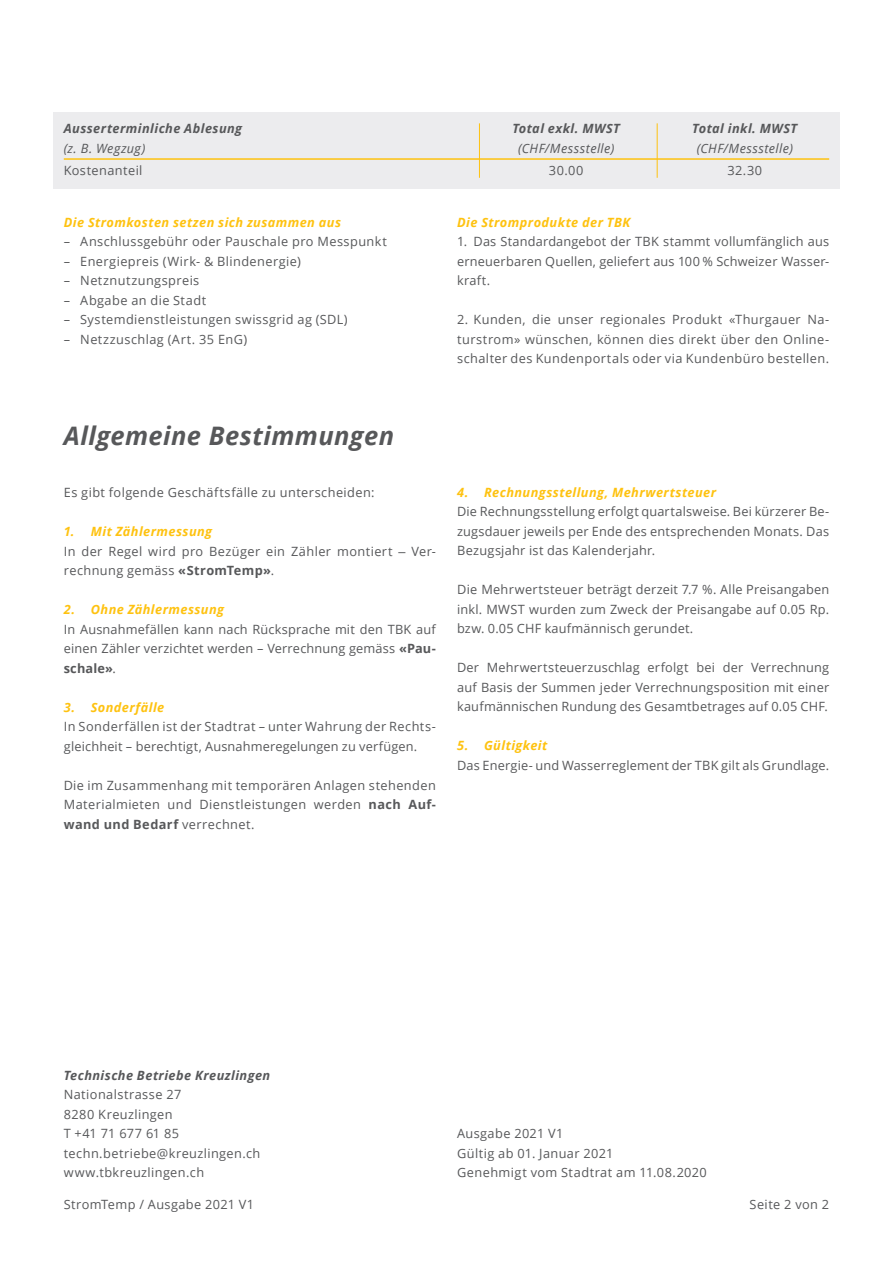
<style>
.page{position:relative;width:893px;height:1263px;background:#fff}
.page>*{position:absolute;margin:0;border:0;box-sizing:border-box;transform-origin:0 0}
.t1{font:italic 700 25.5px "Open Sans";letter-spacing:.02em;color:#57585a}
.t2{font:12.75px/19.5px "Open Sans";letter-spacing:.03em;color:#57585a;text-align:justify}
.t3{font:italic 700 12.75px "Open Sans";letter-spacing:.03em;color:#fec210}
.t4{font:italic 700 12.75px "Open Sans";letter-spacing:.035em;color:#57585a}
.t5{font:italic 12.75px "Open Sans";letter-spacing:.035em;color:#57585a}
.s1{font-weight:700;font-style:italic;color:#fec210}
.s2{font-family:"Arial"}
.s3{font-weight:700}
</style>
<div class="page">
<div style="left:53px;top:112px;width:787px;height:77px;background:#ececee"></div>
<hr style="left:64px;top:158px;width:765px;height:2px;background:#fec210">
<hr style="left:479px;top:123px;width:1px;height:55px;background:#fec210">
<hr style="left:657px;top:123px;width:1px;height:55px;background:#fec210">
<p class="t4" style="left:64px;top:119px;width:180px">Ausserterminliche Ablesung</p>
<p class="t4" style="left:512px;top:119px;width:109px">Total exkl. MWST</p>
<p class="t4" style="left:692px;top:119px;width:107px">Total inkl. MWST</p>
<p class="t5" style="left:64px;top:139px;width:83px">(z. B. Wegzug)</p>
<p class="t5" style="left:518px;top:139px;width:98px">(CHF/Messstelle)</p>
<p class="t5" style="left:697px;top:139px;width:98px">(CHF/Messstelle)</p>
<p class="t2" style="left:64px;top:160px;width:80px">Kostenanteil</p>
<p class="t2" style="left:549px;top:160px;width:36px">30.00</p>
<p class="t2" style="left:727px;top:160px;width:36px">32.30</p>
<p class="t3" style="left:64px;top:213px;width:279px">Die Stromkosten setzen sich zusammen aus</p>
<p class="t2" style="left:64px;top:231px;width:325px">– Anschlussgebühr oder Pauschale pro Messpunkt</p>
<p class="t2" style="left:64px;top:251px;width:239px">– Energiepreis (Wirk- &amp; Blindenergie)</p>
<p class="t2" style="left:64px;top:270px;width:137px">– Netznutzungspreis</p>
<p class="t2" style="left:64px;top:290px;width:144px">– Abgabe an die Stadt</p>
<p class="t2" style="left:64px;top:309px;width:285px">– Systemdienstleistungen swissgrid ag (SDL)</p>
<p class="t2" style="left:64px;top:329px;width:185px">– Netzzuschlag (Art. 35 EnG)</p>
<p class="t3" style="left:457px;top:213px;width:175px">Die Stromprodukte der TBK</p>
<p class="t2" style="left:457px;top:231px;width:374px">1. Das Standardangebot der TBK stammt vollumfänglich aus erneuerbaren Quellen, geliefert aus 100 % Schweizer Wasser&shy;kraft.</p>
<p class="t2" style="left:457px;top:309px;width:374px">2. Kunden, die unser regionales Produkt «Thurgauer Na&shy;turstrom» wünschen, können dies direkt über den Online&shy;schalter des Kundenportals oder via Kundenbüro bestellen.</p>
<h1 class="t1" style="left:64px;top:418px;width:332px">Allgemeine Bestimmungen</h1>
<p class="t2" style="left:64px;top:482px;width:312px">Es gibt folgende Geschäftsfälle zu unterscheiden:</p>
<p class="t2" style="left:64px;top:521px;width:374px;text-align:left"><span class="s1">1. Mit Zählermessung<br></span>In der Regel wird pro Bezüger ein Zähler montiert <span class="s2">–</span> Ver&shy;rechnung gemäss <span class="s3">«StromTemp»</span>.</p>
<p class="t3" style="left:64px;top:600px;width:162px">2. Ohne Zählermessung</p>
<p class="t2" style="left:64px;top:619px;width:374px">In Ausnahmefällen kann nach Rücksprache mit den TBK auf einen Zähler verzichtet werden – Verrechnung gemäss <span class="s3">«Pau&shy;schale»</span>.</p>
<p class="t3" style="left:64px;top:698px;width:102px">3. Sonderfälle</p>
<p class="t2" style="left:64px;top:716px;width:374px">In Sonderfällen ist der Stadtrat – unter Wahrung der Rechts&shy;gleichheit – berechtigt, Ausnahmeregelungen zu verfügen.</p>
<p class="t2" style="left:64px;top:775px;width:374px">Die im Zusammenhang mit temporären Anlagen stehenden Materialmieten und Dienstleistungen werden <span class="s3">nach Auf&shy;wand und Bedarf</span> verrechnet.</p>
<p class="t3" style="left:457px;top:483px;width:260px">4. Rechnungsstellung, Mehrwertsteuer</p>
<p class="t2" style="left:457px;top:502px;width:374px">Die Rechnungsstellung erfolgt quartalsweise. Bei kürzerer Be&shy;zugsdauer jeweils per Ende des entsprechenden Monats. Das Bezugsjahr ist das Kalenderjahr.</p>
<p class="t2" style="left:457px;top:580px;width:374px">Die Mehrwertsteuer beträgt derzeit 7.7 %. Alle Preisangaben inkl. MWST wurden zum Zweck der Preisangabe auf 0.05 Rp. bzw. 0.05 CHF kaufmännisch gerundet.</p>
<p class="t2" style="left:457px;top:658px;width:374px">Der Mehrwertsteuerzuschlag erfolgt bei der Verrechnung auf Basis der Summen jeder Verrechnungsposition mit einer kaufmännischen Rundung des Gesamtbetrages auf 0.05 CHF.</p>
<p class="t3" style="left:457px;top:737px;width:92px">5. Gültigkeit</p>
<p class="t2" style="left:457px;top:755px;width:374px">Das Energie- und Wasserreglement der TBK gilt als Grundlage.</p>
<p class="t4" style="left:64px;top:1066px;width:208px">Technische Betriebe Kreuzlingen</p>
<p class="t2" style="left:64px;top:1084px;width:198px;text-align:left">Nationalstrasse 27<br>8280 Kreuzlingen<br>T +41 71 677 61 85 techn.betriebe@kreuzlingen.ch www.tbkreuzlingen.ch</p>
<p class="t2" style="left:457px;top:1123px;width:251px;text-align:left">Ausgabe 2021 V1<br>Gültig ab 01. Januar 2021<br>Genehmigt vom Stadtrat am 11.08.2020</p>
<p class="t2" style="left:64px;top:1194px;width:192px">StromTemp / Ausgabe 2021 V1</p>
<p class="t2" style="left:749px;top:1194px;width:81px">Seite 2 von 2</p>
</div>
